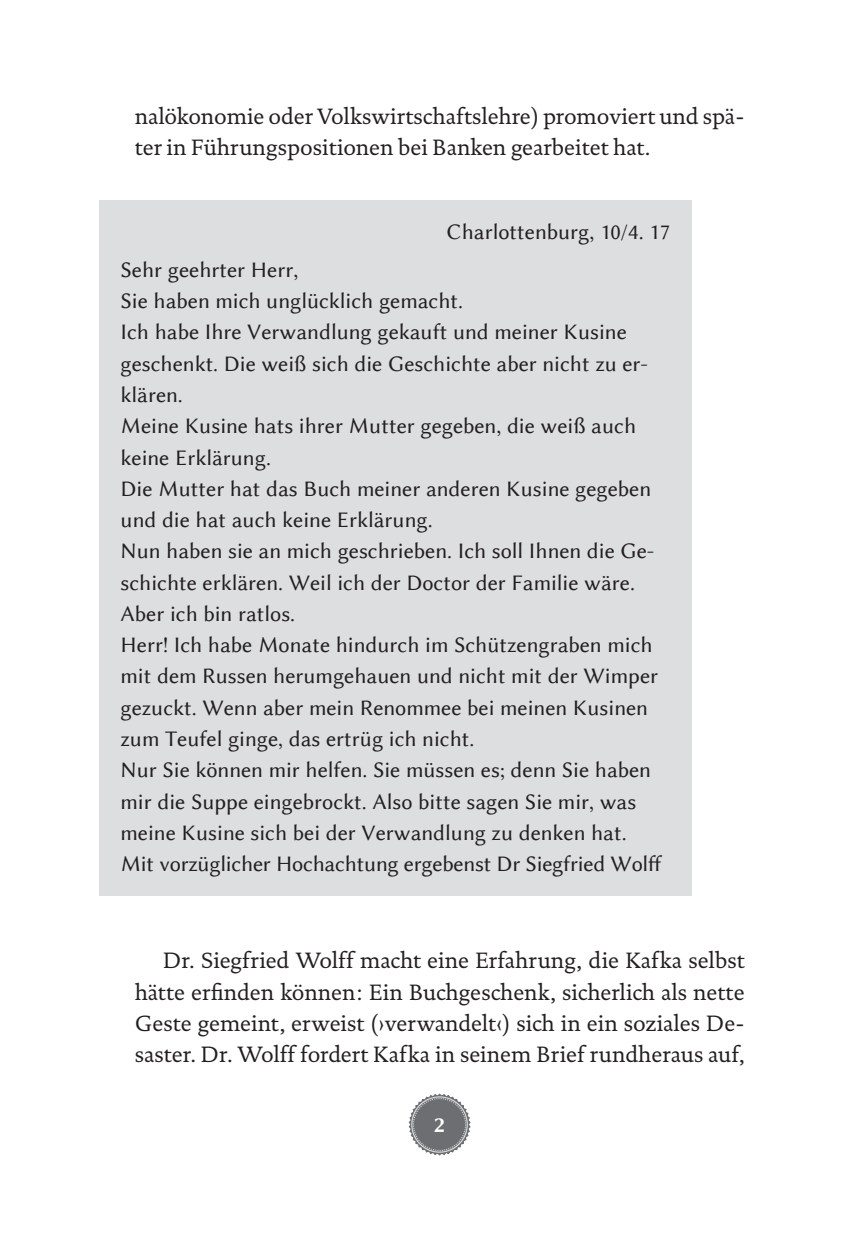
<style>
.page{position:relative;width:851px;height:1248px;background:#fff}
.page>*{position:absolute;margin:0;border:0;box-sizing:border-box;transform-origin:0 0}
.t1{font:22.5px/31.2px "Lin Biolinum";color:#231f20}
.t2{font:22.5px/31.2px "Documenta 130408";letter-spacing:-.005em;color:#231f20}
.t3{font:22.5px "Lin Biolinum B";color:#fff}
</style>
<div class="page">
<div style="left:99px;top:201px;width:592px;height:694px;background:#dddee0"></div>
<p class="t2" style="left:135px;top:100px;width:611px">nalökonomie oder Volkswirtschaftslehre) promoviert und spä&shy;ter in Führungspositionen bei Banken gearbeitet hat.</p>
<p class="t1" style="left:446px;top:216px;width:225px">Charlottenburg, 10/4. 17</p>
<p class="t1" style="left:120px;top:254px;width:543px">Sehr geehrter Herr,<br>Sie haben mich unglücklich gemacht.<br>Ich habe Ihre Verwandlung gekauft und meiner Kusine geschenkt. Die weiß sich die Geschichte aber nicht zu er&shy;klären.<br>Meine Kusine hats ihrer Mutter gegeben, die weiß auch keine Erklärung.<br>Die Mutter hat das Buch meiner anderen Kusine gegeben und die hat auch keine Erklärung.<br>Nun haben sie an mich geschrieben. Ich soll Ihnen die Ge&shy;schichte erklären. Weil ich der Doctor der Familie wäre.<br>Aber ich bin ratlos.<br>Herr! Ich habe Monate hindurch im Schützengraben mich mit dem Russen herumgehauen und nicht mit der Wimper gezuckt. Wenn aber mein Renommee bei meinen Kusinen zum Teufel ginge, das ertrüg ich nicht.<br>Nur Sie können mir helfen. Sie müssen es; denn Sie haben mir die Suppe eingebrockt. Also bitte sagen Sie mir, was meine Kusine sich bei der Verwandlung zu denken hat.<br>Mit vorzüglicher Hochachtung ergebenst Dr Siegfried Wolff</p>
<p class="t2" style="left:135px;top:944px;width:611px;text-align:justify;text-indent:28px">Dr. Siegfried Wolff macht eine Erfahrung, die Kafka selbst hätte erfinden können: Ein Buchgeschenk, sicherlich als nette Geste gemeint, erweist (›verwandelt‹) sich in ein soziales De&shy;saster. Dr. Wolff fordert Kafka in seinem Brief rundheraus auf,</p>
<p class="t3" style="left:434px;top:1111px;width:13px">2</p>
</div>
